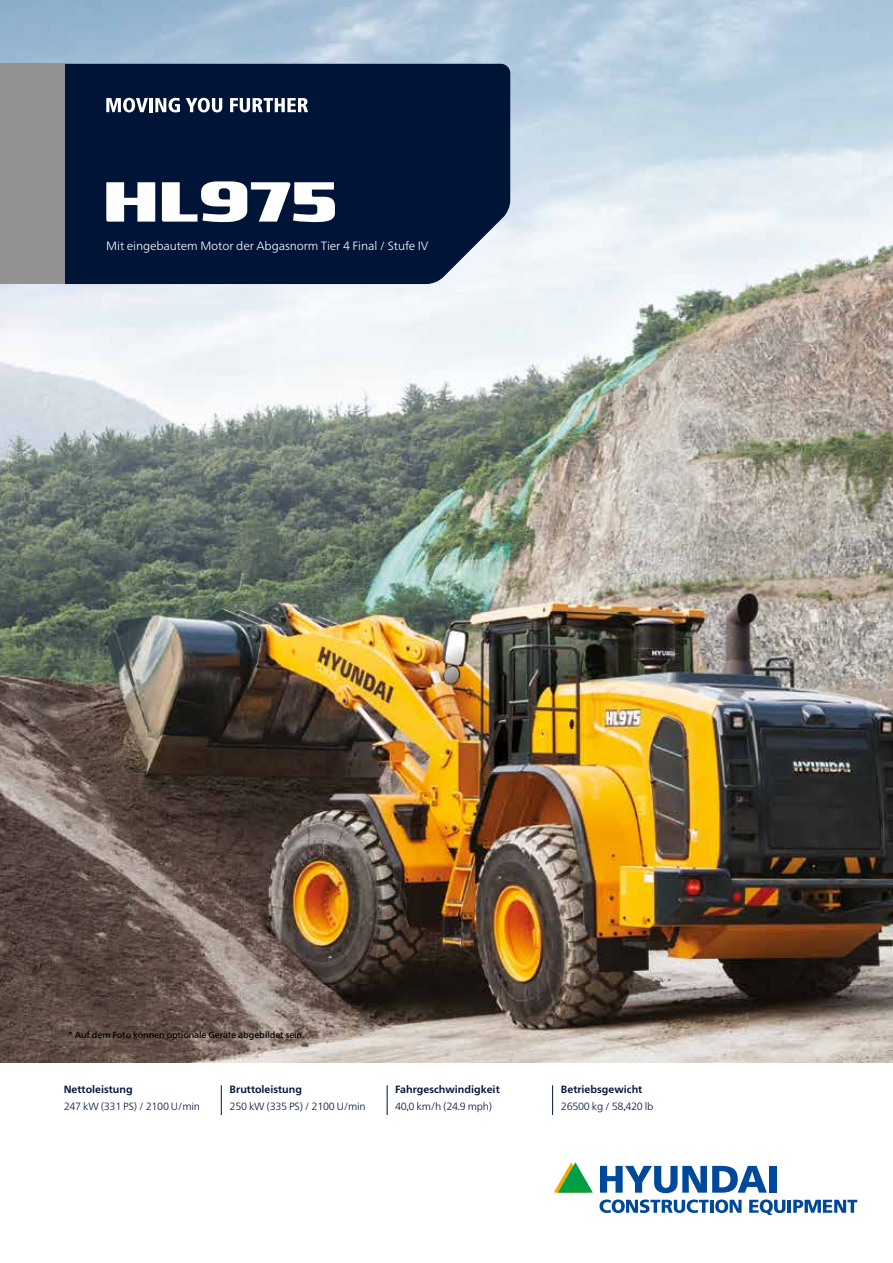
<style>
.page{position:relative;width:893px;height:1263px;background:#fff}
.page>*{position:absolute;margin:0;border:0;box-sizing:border-box;transform-origin:0 0}
.t1{font:300 12px "Frutiger Neue LTW1 G";letter-spacing:-.01em;color:#fff}
.t2{font:700 10.5px/16.5px "Frutiger Neue LTW1 G";color:#001437}
.t3{font:300 10.5px "Frutiger Neue LTW1 G";letter-spacing:-.025em;color:#001437}
.t4{font:500 9px "Frutiger Neue LTW1 G";letter-spacing:-.015em;color:#000}
.s1{font-family:"Gill Sans Std";font-weight:400}
.s2{font-weight:300}
</style>
<div class="page">
<img style="left:0;top:0;width:893px;height:1062px">
<div style="left:64px;top:64px;width:446px;height:220px;background:#001437"></div>
<div style="left:0;top:64px;width:64px;height:220px;background:#929292"></div>
<svg style="left:600px;top:1166px;width:167px;height:27px"></svg>
<div style="left:769px;top:1166px;width:8px;height:27px;background:#00489a"></div>
<svg style="left:554px;top:1162px;width:39px;height:31px"></svg>
<svg style="left:599px;top:1199px;width:143px;height:14px"></svg>
<svg style="left:749px;top:1199px;width:108px;height:16px"></svg>
<svg style="left:106px;top:98px;width:42px;height:14px"></svg>
<hr style="left:149px;top:98px;width:4px;height:14px;background:#fff">
<svg style="left:155px;top:98px;width:25px;height:14px"></svg>
<svg style="left:186px;top:98px;width:36px;height:14px"></svg>
<svg style="left:230px;top:98px;width:78px;height:14px"></svg>
<hr style="left:387px;top:1085px;width:1px;height:30px;background:#001437">
<hr style="left:221px;top:1085px;width:1px;height:30px;background:#001437">
<hr style="left:552px;top:1085px;width:1px;height:30px;background:#001437">
<svg style="left:106px;top:181px;width:229px;height:41px"></svg>
<p class="t1" style="left:106px;top:237px;width:324px">Mit eingebautem Motor der Abgasnorm Tier 4 Final / Stufe IV</p>
<p class="t4" style="left:68px;top:1028px;width:238px">* Auf dem Foto können optionale Geräte abgebildet sein<span class="s1">.</span></p>
<p class="t2" style="left:64px;top:1080px;width:70px">Nettoleistung</p>
<p class="t3" style="left:64px;top:1098px;width:138px">247 kW (331 PS) / 2100 U/min</p>
<p class="t2" style="left:230px;top:1080px;width:74px">Bruttoleistung</p>
<p class="t3" style="left:230px;top:1098px;width:138px">250 kW (335 PS) / 2100 U/min</p>
<p class="t2" style="left:395px;top:1080px;width:106px">Fahrgeschwindigkeit<br><span class="s2">40</span><span class="s1">,</span><span class="s2">0 km/h (24</span><span class="s1">.</span><span class="s2">9 mph)</span></p>
<p class="t2" style="left:561px;top:1080px;width:94px">Betriebsgewicht<br><span class="s2">26500 kg / 58</span><span class="s1">,</span><span class="s2">420 lb</span></p>
</div>
